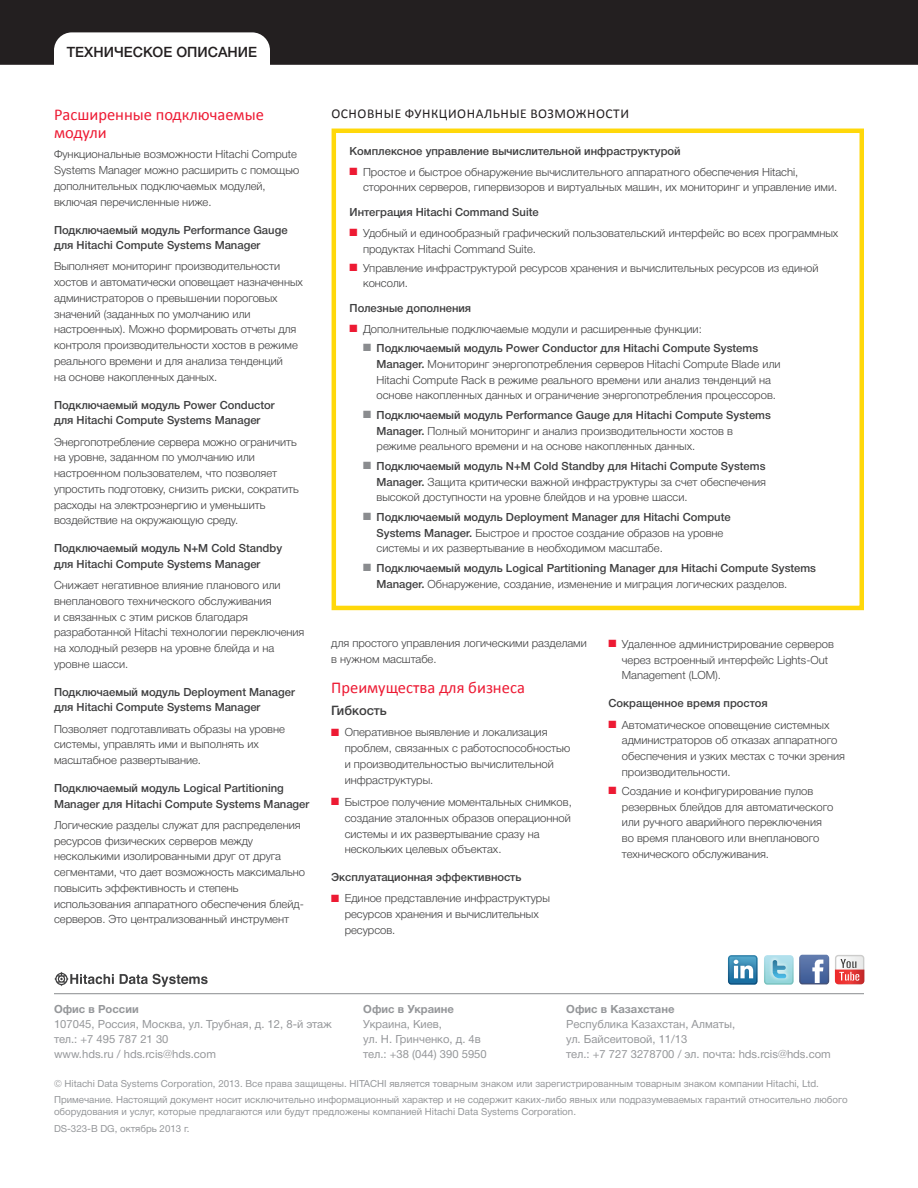
<style>
.page{position:relative;width:918px;height:1188px;background:#fff}
.page>*{position:absolute;margin:0;border:0;box-sizing:border-box;transform-origin:0 0}
.Primary_Subhead{font:16.5px/18px "Calibri";color:#ed1a33}
.t1{font:500 14.25px "Helvetica Neue Cyr";color:#231f20}
.Sidebar_Headline{font:13.5px "Calibri";letter-spacing:.04em;color:#231f20}
.Secondary_Subhead_Af{font:500 13.05px "Helvetica Neue Cyr";color:#3e3e3f}
.Body{font:300 11.25px/15.8px "Helvetica Neue Cyr";color:#3e3e3f}
.Secondary_Subhead{font:500 11.25px/15.8px "Helvetica Neue Cyr";color:#3e3e3f}
.Address_Contact{font:11.25px/15px "Helvetica Neue Cyr";color:#95979a}
.Address_Contact-2{font:700 11.25px "Helvetica Neue Cyr";color:#95979a}
.t2{font:9.75px/16.5px "Helvetica Neue Cyr";color:#95979a}
.s1{color:#ed1a33}
.s2{color:#8a8c8f}
.s3{font-weight:500}
.s4{font-weight:300}
</style>
<div class="page">
<svg style="left:0;top:0;width:918px;height:65px;background:#3d393a"></svg>
<hr style="left:54px;top:993px;width:810px;height:1px;background:#8a8c8f">
<svg style="left:54px;top:972px;width:60px;height:14px"></svg>
<svg style="left:120px;top:974px;width:88px;height:13px"></svg>
<svg style="left:764px;top:955px;width:65px;height:29px;background:#8db2cb"></svg>
<svg style="left:835px;top:955px;width:29px;height:29px"></svg>
<svg style="left:728px;top:955px;width:30px;height:29px"></svg>
<div style="left:332px;top:129px;width:532px;height:481px;border:4px solid #ffd80a"></div>
<p class="t1" style="left:67px;top:45px;width:192px">ТЕХНИЧЕСКОЕ ОПИСАНИЕ</p>
<p class="Primary_Subhead" style="left:54px;top:106px;width:211px">Расширенные подключаемые модули</p>
<p class="Body" style="left:54px;top:147px;width:247px">Функциональные возможности Hitachi Compute Systems Manager можно расширить с помощью дополнительных подключаемых модулей, включая перечисленные ниже.</p>
<p class="Secondary_Subhead" style="left:54px;top:222px;width:235px">Подключаемый модуль Performance Gauge для Hitachi Compute Systems Manager</p>
<p class="Body" style="left:54px;top:259px;width:250px">Выполняет мониторинг производительности хостов и автоматически оповещает назначенных администраторов о превышении пороговых значений (заданных по умолчанию или настроенных). Можно формировать отчеты для контроля производительности хостов в режиме реального времени и для анализа тенденций<br>на основе накопленных данных.</p>
<p class="Secondary_Subhead" style="left:54px;top:397px;width:222px">Подключаемый модуль Power Conductor для Hitachi Compute Systems Manager</p>
<p class="Body" style="left:54px;top:434px;width:246px">Энергопотребление сервера можно ограничить на уровне, заданном по умолчанию или настроенном пользователем, что позволяет упростить подготовку, снизить риски, сократить расходы на электроэнергию и уменьшить воздействие на окружающую среду.</p>
<p class="Secondary_Subhead" style="left:54px;top:540px;width:230px">Подключаемый модуль N+M Cold Standby для Hitachi Compute Systems Manager</p>
<p class="Body" style="left:54px;top:577px;width:252px">Снижает негативное влияние планового или внепланового технического обслуживания<br>и связанных с этим рисков благодаря разработанной Hitachi технологии переключения на холодный резерв на уровне блейда и на уровне шасси.</p>
<p class="Secondary_Subhead" style="left:54px;top:684px;width:243px">Подключаемый модуль Deployment Manager для Hitachi Compute Systems Manager</p>
<p class="Body" style="left:54px;top:721px;width:233px">Позволяет подготавливать образы на уровне системы, управлять ими и выполнять их масштабное развертывание.</p>
<p class="Secondary_Subhead" style="left:54px;top:780px;width:257px">Подключаемый модуль Logical Partitioning<br>Manager для Hitachi Compute Systems Manager</p>
<p class="Body" style="left:54px;top:817px;width:253px">Логические разделы служат для распределения ресурсов физических серверов между несколькими изолированными друг от друга сегментами, что дает возможность максимально повысить эффективность и степень использования аппаратного обеспечения блейд&shy;серверов. Это централизованный инструмент</p>
<p class="Sidebar_Headline" style="left:331px;top:105px;width:299px">ОСНОВНЫЕ ФУНКЦИОНАЛЬНЫЕ ВОЗМОЖНОСТИ</p>
<p class="Secondary_Subhead" style="left:350px;top:143px;width:333px">Комплексное управление вычислительной инфраструктурой</p>
<p class="Body" style="left:363px;top:164px;width:476px;text-indent:-14px"><span class="s1">■</span> Простое и быстрое обнаружение вычислительного аппаратного обеспечения Hitachi, сторонних серверов, гипервизоров и виртуальных машин, их мониторинг и управление ими.</p>
<p class="Secondary_Subhead" style="left:350px;top:204px;width:191px">Интеграция Hitachi Command Suite</p>
<p class="Body" style="left:363px;top:225px;width:477px;text-indent:-14px"><span class="s1">■</span> Удобный и единообразный графический пользовательский интерфейс во всех программных продуктах Hitachi Command Suite.</p>
<p class="Body" style="left:363px;top:260px;width:457px;text-indent:-14px"><span class="s1">■</span> Управление инфраструктурой ресурсов хранения и вычислительных ресурсов из единой консоли.</p>
<p class="Secondary_Subhead" style="left:350px;top:300px;width:123px">Полезные дополнения</p>
<p class="Body" style="left:350px;top:321px;width:354px"><span class="s1">■</span> Дополнительные подключаемые модули и расширенные функции:</p>
<p class="Body" style="left:377px;top:340px;width:405px;text-indent:-14px"><span class="s2">■</span> <span class="s3">Подключаемый модуль Power Conductor для Hitachi Compute Systems Manager.</span> Мониторинг энергопотребления серверов Hitachi Compute Blade или Hitachi Compute Rack в режиме реального времени или анализ тенденций на основе накопленных данных и ограничение энергопотребления процессоров.</p>
<p class="Body" style="left:377px;top:407px;width:396px;text-indent:-14px"><span class="s2">■</span> <span class="s3">Подключаемый модуль Performance Gauge для Hitachi Compute Systems<br>Manager.</span> Полный мониторинг и анализ производительности хостов в режиме реального времени и на основе накопленных данных.</p>
<p class="Body" style="left:377px;top:458px;width:391px;text-align:justify;text-indent:-14px"><span class="s2">■</span> <span class="s3">Подключаемый модуль N+M Cold Standby для Hitachi Compute Systems Manager.</span> Защита критически важной инфраструктуры за счет обеспечения высокой доступности на уровне блейдов и на уровне шасси.</p>
<p class="Body" style="left:377px;top:509px;width:356px;text-indent:-14px"><span class="s2">■</span> <span class="s3">Подключаемый модуль Deployment Manager для Hitachi Compute<br>Systems Manager.</span> Быстрое и простое создание образов на уровне системы и их развертывание в необходимом масштабе.</p>
<p class="Secondary_Subhead" style="left:377px;top:560px;width:441px;text-indent:-14px"><span class="s2">■</span> Подключаемый модуль Logical Partitioning Manager для Hitachi Compute Systems<br>Manager. <span class="s4">Обнаружение, создание, изменение и миграция логических разделов.</span></p>
<p class="Body" style="left:331px;top:636px;width:257px">для простого управления логическими разделами в нужном масштабе.</p>
<p class="Primary_Subhead" style="left:331px;top:679px;width:195px">Преимущества для бизнеса</p>
<p class="Secondary_Subhead_Af" style="left:331px;top:703px;width:57px">Гибкость</p>
<p class="Body" style="left:345px;top:725px;width:227px;text-indent:-14px"><span class="s1">■</span> Оперативное выявление и локализация проблем, связанных с работоспособностью и производительностью вычислительной инфраструктуры.</p>
<p class="Body" style="left:345px;top:794px;width:229px;text-indent:-14px"><span class="s1">■</span> Быстрое получение моментальных снимков, создание эталонных образов операционной системы и их развертывание сразу на нескольких целевых объектах.</p>
<p class="Secondary_Subhead" style="left:331px;top:869px;width:192px">Эксплуатационная эффективность</p>
<p class="Body" style="left:345px;top:891px;width:207px;text-indent:-14px"><span class="s1">■</span> Единое представление инфраструктуры ресурсов хранения и вычислительных ресурсов.</p>
<p class="Body" style="left:622px;top:636px;width:214px;text-indent:-14px"><span class="s1">■</span> Удаленное администрирование серверов через встроенный интерфейс Lights-Out<br>Management (LOM).</p>
<p class="Secondary_Subhead" style="left:608px;top:696px;width:161px">Сокращенное время простоя</p>
<p class="Body" style="left:622px;top:717px;width:225px;text-indent:-14px"><span class="s1">■</span> Автоматическое оповещение системных администраторов об отказах аппаратного обеспечения и узких местах с точки зрения производительности.</p>
<p class="Body" style="left:622px;top:783px;width:213px;text-indent:-14px"><span class="s1">■</span> Создание и конфигурирование пулов резервных блейдов для автоматического или ручного аварийного переключения во время планового или внепланового технического обслуживания.</p>
<p class="Address_Contact-2" style="left:54px;top:1003px;width:86px">Офис в России</p>
<p class="Address_Contact" style="left:54px;top:1017px;width:280px">107045, Россия, Москва, ул. Трубная, д. 12, 8-й этаж</p>
<p class="Address_Contact" style="left:54px;top:1032px;width:163px">тел.: +7 495 787 21 30 www.hds.ru / hds.rcis@hds.com</p>
<p class="Address_Contact-2" style="left:363px;top:1003px;width:92px">Офис в Украине</p>
<p class="Address_Contact" style="left:363px;top:1017px;width:80px">Украина, Киев,</p>
<p class="Address_Contact" style="left:363px;top:1032px;width:119px">ул. Н. Гринченко, д. 4в</p>
<p class="Address_Contact" style="left:363px;top:1047px;width:125px">тел.: +38 (044) 390 5950</p>
<p class="Address_Contact-2" style="left:566px;top:1003px;width:110px">Офис в Казахстане</p>
<p class="Address_Contact" style="left:566px;top:1017px;width:170px">Республика Казахстан, Алматы,</p>
<p class="Address_Contact" style="left:566px;top:1032px;width:123px">ул. Байсеитовой, 11/13</p>
<p class="Address_Contact" style="left:566px;top:1047px;width:266px">тел.: +7 727 3278700 / эл. почта: hds.rcis@hds.com</p>
<p class="t2" style="left:54px;top:1075px;width:795px">© Hitachi Data Systems Corporation, 2013. Все права защищены. HITACHI является товарным знаком или зарегистрированным товарным знаком компании Hitachi, Ltd.<br>Примечание. Настоящий документ носит исключительно информационный характер и не содержит каких-либо явных или подразумеваемых гарантий относительно любого</p>
<p class="t2" style="left:54px;top:1104px;width:524px">оборудования и услуг, которые предлагаются или будут предложены компанией Hitachi Data Systems Corporation.<br>DS-323-B DG, октябрь 2013 г.</p>
</div>
